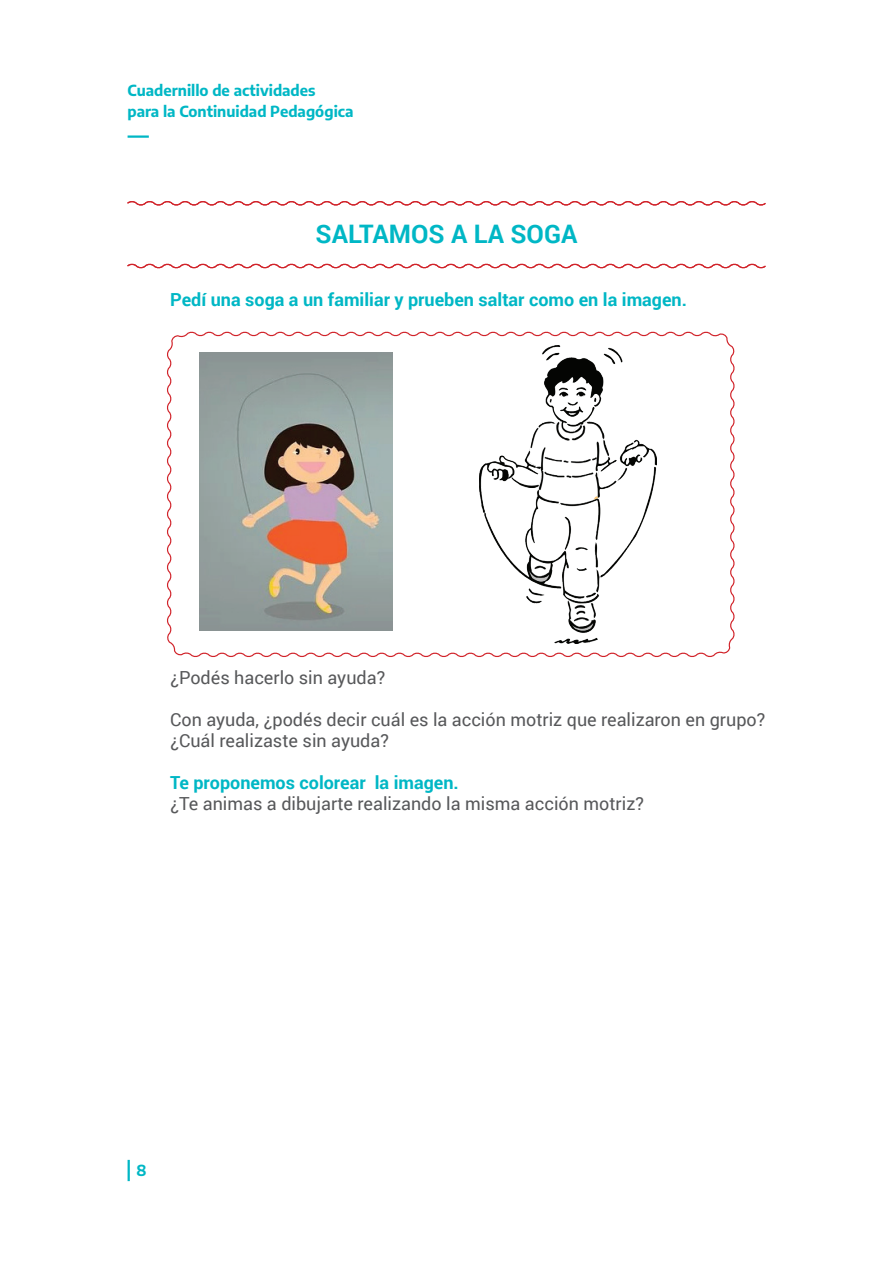
<style>
.page{position:relative;width:893px;height:1263px;background:#fff}
.page>*{position:absolute;margin:0;border:0;box-sizing:border-box;transform-origin:0 0}
.t1{font:700 25.5px "Roboto";color:#00b7c5}
.t2{font:18px/21px "Roboto";color:#57585a}
.t3{font:700 18px "Roboto";color:#00b7c5}
.t4{font:700 15px/21px "Encode Sans";color:#00b7c5}
</style>
<div class="page">
<hr style="left:128px;top:135px;width:21px;height:3px;background:#00b7c5">
<hr style="left:128px;top:1160px;width:2px;height:21px;background:#00b7c5">
<svg style="left:167px;top:331px;width:568px;height:326px"></svg>
<svg style="left:127px;top:263px;width:639px;height:6px"></svg>
<svg style="left:127px;top:201px;width:639px;height:5px"></svg>
<img style="left:480px;top:345px;width:177px;height:299px">
<p class="t4" style="left:128px;top:79px;width:227px">Cuadernillo de actividades<br>para la Continuidad Pedagógica</p>
<h1 class="t1" style="left:316px;top:216px;width:263px">SALTAMOS A LA SOGA</h1>
<p class="t3" style="left:170px;top:287px;width:518px">Pedí una soga a un familiar y prueben saltar como en la imagen.</p>
<p class="t2" style="left:170px;top:666px;width:217px">¿Podés hacerlo sin ayuda?</p>
<p class="t2" style="left:170px;top:708px;width:597px">Con ayuda, ¿podés decir cuál es la acción motriz que realizaron en grupo? ¿Cuál realizaste sin ayuda?</p>
<p class="t3" style="left:170px;top:770px;width:290px">Te proponemos colorear la imagen.</p>
<p class="t2" style="left:170px;top:792px;width:475px">¿Te animas a dibujarte realizando la misma acción motriz?</p>
<p class="t4" style="left:136px;top:1159px;width:12px">8</p>
</div>
